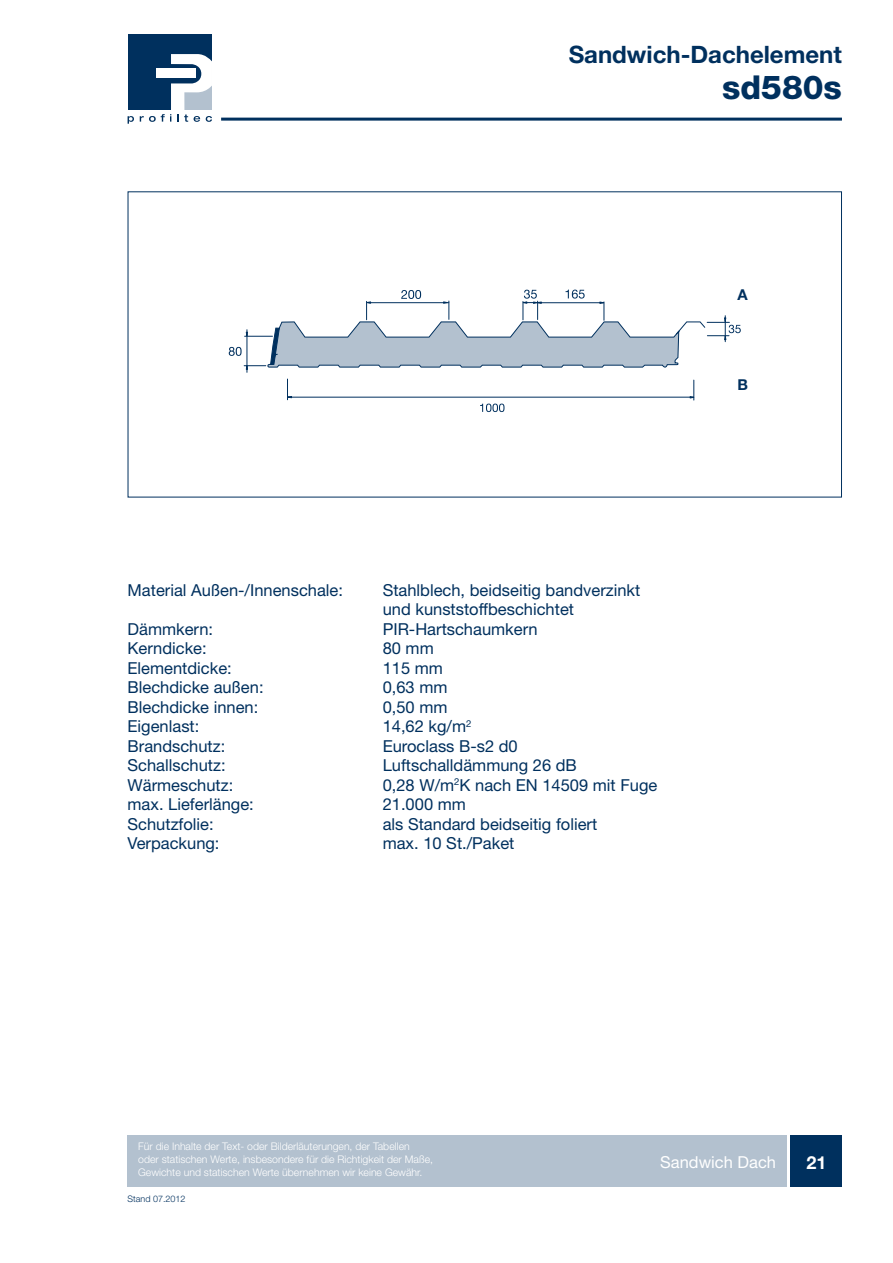
<style>
.page{position:relative;width:893px;height:1263px;background:#fff}
.page>*{position:absolute;margin:0;border:0;box-sizing:border-box;transform-origin:0 0}
.t1{font:800 33px "Helvetica Neue LT";color:#00305e}
.t2{font:700 24px "Helvetica Neue";color:#00305e}
.t3{font:700 18px "Helvetica Neue LT";color:#fff}
.t4{font:16.5px/19.5px "Helvetica Neue LT";color:#00305e}
.t5{font:16.5px "Helvetica Neue LT";color:#fff}
.t6{font:700 15px "Helvetica Neue LT";color:#00305e}
.t7{font:300 10.5px/12.8px "Helvetica Neue";color:#fff}
.t8{font:300 9px "Helvetica Neue";color:#00305e}
</style>
<div class="page">
<div style="left:128px;top:34px;width:84px;height:76px;background:#00305e"></div>
<svg style="left:128px;top:54px;width:84px;height:70px"></svg>
<hr style="left:221px;top:118px;width:621px;height:3px;background:#00305e">
<div style="left:128px;top:1135px;width:659px;height:51px;background:#b3c1cf"></div>
<svg style="left:480px;top:404px;width:24px;height:8px"></svg>
<hr style="left:287px;top:397px;width:407px;height:1px;background:#00305e">
<svg style="left:689px;top:380px;width:6px;height:20px"></svg>
<svg style="left:287px;top:379px;width:5px;height:21px"></svg>
<hr style="left:247px;top:330px;width:1px;height:42px;background:#00305e">
<svg style="left:229px;top:290px;width:512px;height:80px"></svg>
<div style="left:791px;top:1135px;width:51px;height:51px;background:#00305e"></div>
<h2 class="t2" style="left:569px;top:39px;width:275px">Sandwich-Dachelement</h2>
<h1 class="t1" style="left:722px;top:67px;width:121px">sd580s</h1>
<p class="t6" style="left:738px;top:286px;width:12px">A</p>
<p class="t4" style="left:128px;top:580px;width:217px">Material Außen-/Innenschale:</p>
<p class="t4" style="left:383px;top:580px;width:259px">Stahlblech, beidseitig bandverzinkt und kunststoffbeschichtet</p>
<p class="t4" style="left:128px;top:619px;width:87px">Dämmkern:</p>
<p class="t4" style="left:383px;top:619px;width:156px">PIR-Hartschaumkern</p>
<p class="t4" style="left:128px;top:638px;width:81px">Kerndicke:</p>
<p class="t4" style="left:383px;top:638px;width:53px">80 mm</p>
<p class="t4" style="left:128px;top:658px;width:106px">Elementdicke:</p>
<p class="t4" style="left:383px;top:658px;width:62px">115 mm</p>
<p class="t4" style="left:128px;top:677px;width:138px">Blechdicke außen:</p>
<p class="t4" style="left:383px;top:677px;width:66px">0,63 mm</p>
<p class="t4" style="left:128px;top:697px;width:132px">Blechdicke innen:</p>
<p class="t4" style="left:383px;top:697px;width:66px">0,50 mm</p>
<p class="t4" style="left:128px;top:716px;width:73px">Eigenlast:</p>
<p class="t4" style="left:383px;top:716px;width:90px">14,62 kg/m<sup>2</sup></p>
<p class="t4" style="left:128px;top:736px;width:99px">Brandschutz:</p>
<p class="t4" style="left:383px;top:736px;width:137px">Euroclass B-s2 d0</p>
<p class="t4" style="left:128px;top:755px;width:100px">Schallschutz:</p>
<p class="t4" style="left:383px;top:755px;width:196px">Luftschalldämmung 26 dB</p>
<p class="t4" style="left:128px;top:775px;width:107px">Wärmeschutz:</p>
<p class="t4" style="left:383px;top:775px;width:276px">0,28 W/m<sup>2</sup>K nach EN 14509 mit Fuge</p>
<p class="t4" style="left:128px;top:794px;width:128px">max. Lieferlänge:</p>
<p class="t4" style="left:383px;top:794px;width:85px">21.000 mm</p>
<p class="t4" style="left:128px;top:814px;width:88px">Schutzfolie:</p>
<p class="t4" style="left:383px;top:814px;width:216px">als Standard beidseitig foliert</p>
<p class="t4" style="left:128px;top:833px;width:94px">Verpackung:</p>
<p class="t4" style="left:383px;top:833px;width:133px">max. 10 St./Paket</p>
<p class="t6" style="left:738px;top:375px;width:12px">B</p>
<p class="t7" style="left:138px;top:1140px;width:296px">Für die Inhalte der Text- oder Bilderläuterungen, der Tabellen<br>oder statischen Werte, insbesondere für die Richtigkeit der Maße,<br>Gewichte und statischen Werte übernehmen wir keine Gewähr.</p>
<p class="t8" style="left:128px;top:1193px;width:60px">Stand 07.2012</p>
<p class="t5" style="left:660px;top:1152px;width:117px">Sandwich Dach</p>
<p class="t3" style="left:806px;top:1151px;width:22px">21</p>
</div>
